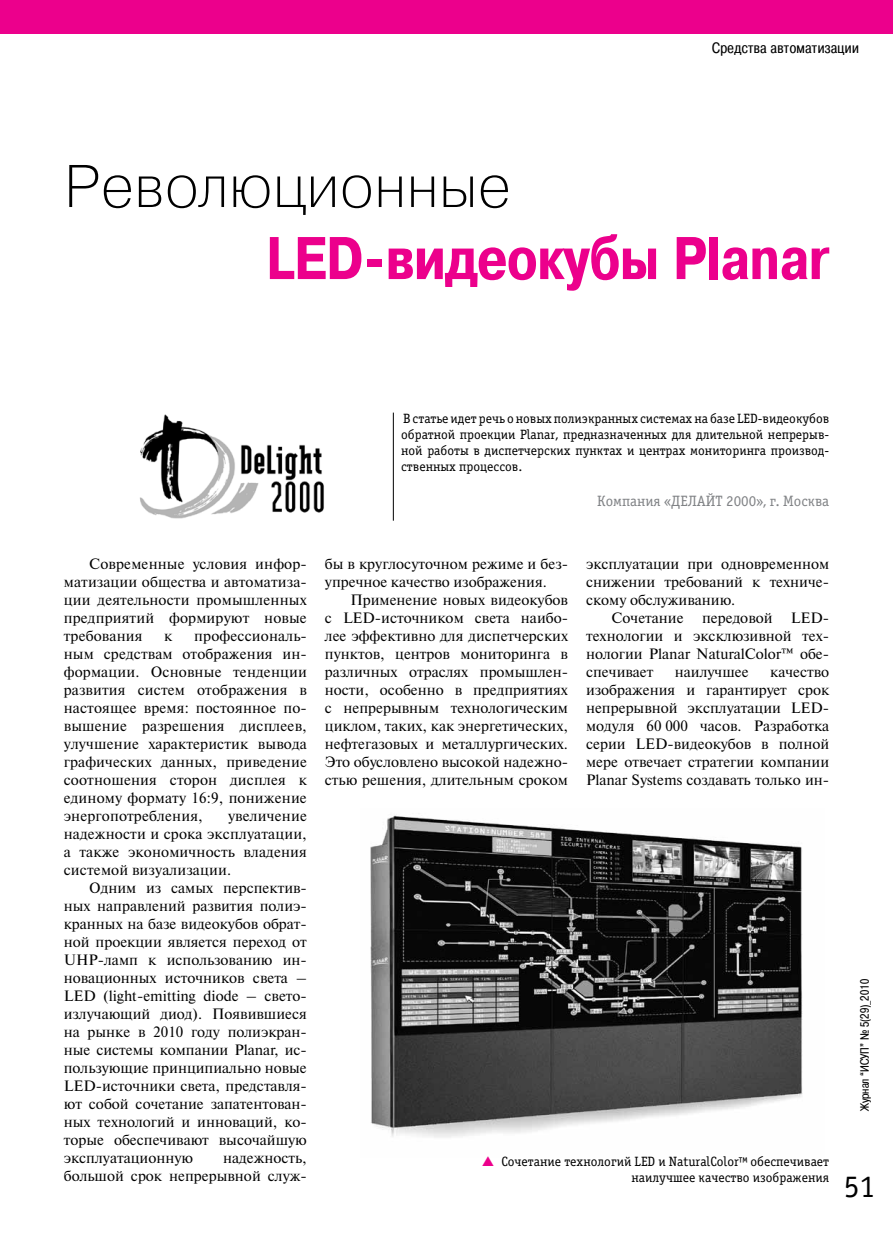
<style>
.page{position:relative;width:893px;height:1234px;background:#fff}
.page>*{position:absolute;margin:0;border:0;box-sizing:border-box;transform-origin:0 0}
.t1{font:700 60px "Pragmatica Cond C";color:#ec008c}
.t2{font:60px "Pragmatica Light C";color:#000}
.t3{font:31.5px "Officina Serif C";color:#000}
.t4{font:15px/18px "Newton C";color:#000;text-align:justify}
.t5{font:15px "Officina Serif C";color:#808285}
.t6{font:15px "Pragmatica Cond C";letter-spacing:.03em;color:#000}
.t7{font:13.5px/16.2px "Officina Serif C";color:#000;text-align:right}
.t8{font:12px "Pragmatica Cond C";color:#000}
</style>
<div class="page">
<div style="left:0;top:0;width:893px;height:34px;background:#ec008c"></div>
<img style="left:370px;top:815px;width:433px;height:323px">
<hr style="left:393px;top:412px;width:1px;height:108px;background:#000">
<img style="left:140px;top:414px;width:184px;height:105px">
<p class="t6" style="left:712px;top:39px;width:148px">Средства автоматизации</p>
<h1 class="t2" style="left:64px;top:153px;width:449px">Революционные</h1>
<h1 class="t1" style="left:266px;top:225px;width:564px">LED-видеокубы Planar</h1>
<p class="t7" style="left:401px;top:410px;width:430px;text-align:justify">В статье идет речь о новых полиэкранных системах на базе LED-видеокубов обратной проекции Planar, предназначенных для длительной непрерыв&shy;ной работы в диспетчерских пунктах и центрах мониторинга производ&shy;ственных процессов.</p>
<p class="t5" style="left:597px;top:493px;width:234px">Компания «ДЕЛАЙТ 2000», г. Москва</p>
<p class="t4" style="left:64px;top:554px;width:245px;text-indent:26px">Современные условия инфор&shy;матизации общества и автоматиза&shy;ции деятельности промышленных предприятий формируют новые требования</p>
<p class="t4" style="left:64px;top:626px;width:245px;text-indent:130px">профессиональ&shy;ным средствам отображения ин&shy;формации. Основные тенденции развития систем отображения в настоящее время: постоянное по&shy;вышение разрешения дисплеев, улучшение характеристик вывода графических данных, приведение соотношения сторон дисплея к единому формату 16:9, понижение энергопотребления,</p>
<p class="t4" style="left:164px;top:626px;width:10px">к</p>
<p class="t4" style="left:64px;top:806px;width:245px;text-indent:164px">увеличение надежности и срока эксплуатации, а также экономичность владения системой визуализации.</p>
<p class="t4" style="left:64px;top:878px;width:245px;text-indent:26px">Одним из самых перспектив&shy;ных направлений развития полиэ&shy;кранных на базе видеокубов обрат&shy;ной проекции является переход от UHP-ламп к использованию ин&shy;новационных источников света – LED (light-emitting diode – свето&shy;излучающий диод). Появившиеся на рынке в 2010 году полиэкран&shy;ные системы компании Planar, ис&shy;пользующие принципиально новые LED-источники света, представля&shy;ют собой сочетание запатентован&shy;ных технологий и инноваций, ко&shy;торые обеспечивают высочайшую эксплуатационную</p>
<p class="t4" style="left:64px;top:1148px;width:245px;text-align:right">надежность,<br>большой срок непрерывной служ-</p>
<p class="t4" style="left:325px;top:554px;width:245px">бы в круглосуточном режиме и без&shy;упречное качество изображения.</p>
<p class="t4" style="left:325px;top:590px;width:245px;text-indent:26px">Применение новых видеокубов с LED-источником света наибо&shy;лее эффективно для диспетчерских пунктов, центров мониторинга в различных отраслях промышлен&shy;ности, особенно в предприятиях с непрерывным технологическим циклом, таких, как энергетических, нефтегазовых и металлургических.<br>Это обусловлено высокой надежно&shy;стью решения, длительным сроком</p>
<p class="t4" style="left:586px;top:554px;width:245px">эксплуатации при одновременном снижении требований к техниче&shy;скому обслуживанию.</p>
<p class="t4" style="left:586px;top:608px;width:245px;text-indent:26px">Сочетание передовой LED&shy;технологии и эксклюзивной тех&shy;нологии Planar NaturalColor™ обе&shy;спечивает</p>
<p class="t4" style="left:586px;top:662px;width:245px;text-indent:184px">качество изображения и гарантирует срок непрерывной эксплуатации LED&shy;модуля 60 000 часов. Разработка серии LED-видеокубов в полной мере отвечает стратегии компании Planar Systems создавать только ин-</p>
<p class="t4" style="left:675px;top:662px;width:75px">наилучшее</p>
<p class="t8" style="left:858px;top:1110px;width:133px;rotate:-90deg">Журнал “ИСУП” № 5(29)_2010</p>
<p class="t7" style="left:501px;top:1153px;width:329px">Сочетание технологий LED и NaturalColor™ обеспечивает наилучшее качество изображения</p>
<h2 class="t3" style="left:844px;top:1168px;width:33px">51</h2>
</div>
